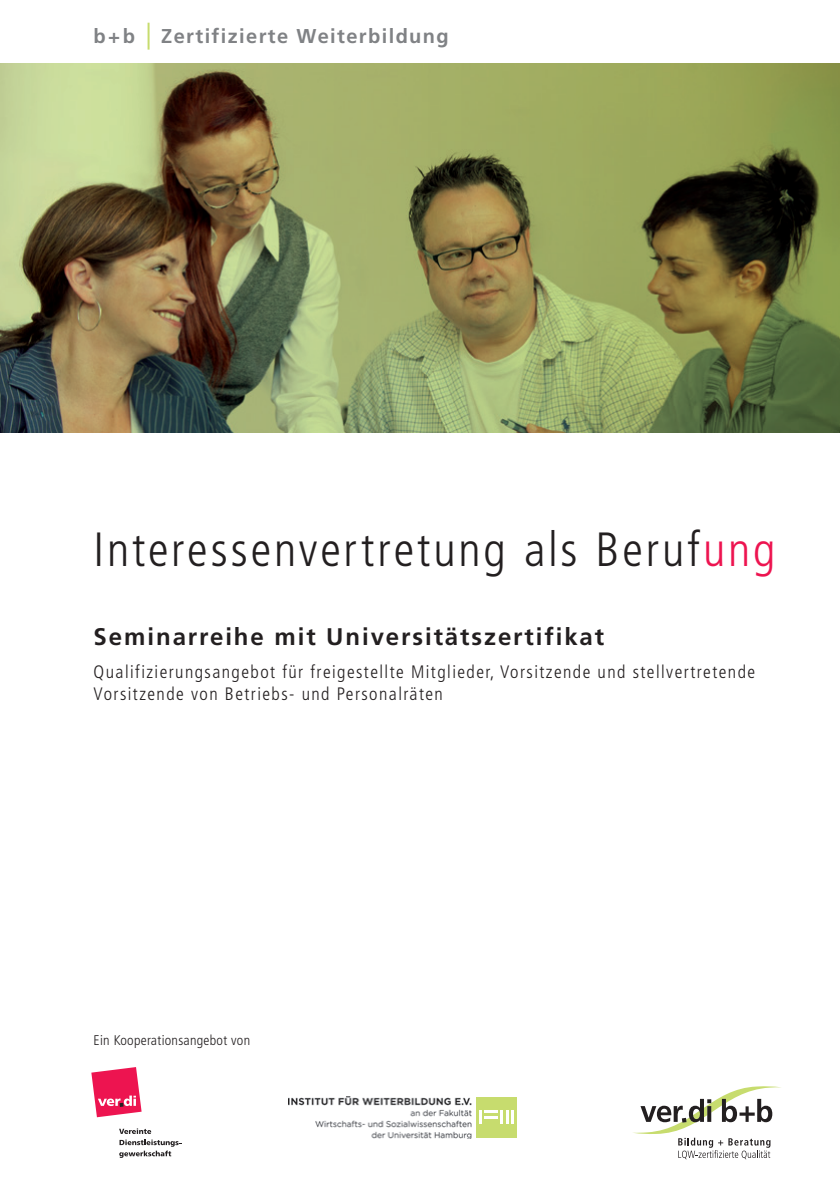
<style>
.page{position:relative;width:840px;height:1191px;background:#fff}
.page>*{position:absolute;margin:0;border:0;box-sizing:border-box;transform-origin:0 0}
.t1{font:300 condensed 48px "Frutiger LT Std";letter-spacing:.06em;color:#231f20}
.t2{font:700 24px "Frutiger LT Std";letter-spacing:.08em;color:#231f20}
.t3{font:700 20px "Frutiger LT Std";letter-spacing:.07em;color:#808285}
.t4{font:300 condensed 18px/22px "Frutiger LT Std";letter-spacing:.08em;color:#231f20}
.t5{font:300 condensed 14px "Frutiger LT Std";letter-spacing:.02em;color:#231f20}
.s1{color:#ed1450}
</style>
<div class="page">
<svg style="left:633px;top:1086px;width:148px;height:73px"></svg>
<hr style="left:147px;top:23px;width:2px;height:27px;background:#c7dc6e">
<svg style="left:91px;top:1067px;width:50px;height:50px"></svg>
<svg style="left:119px;top:1128px;width:62px;height:29px"></svg>
<img style="left:0;top:64px;width:839px;height:368px">
<div style="left:476px;top:1096px;width:40px;height:41px;background:#c7dc6e"></div>
<hr style="left:478px;top:1110px;width:3px;height:14px;background:#fff">
<hr style="left:505px;top:1110px;width:3px;height:14px;background:#fff">
<svg style="left:511px;top:1110px;width:2px;height:13px"></svg>
<svg style="left:484px;top:1110px;width:19px;height:13px"></svg>
<img style="left:288px;top:1096px;width:184px;height:42px">
<p class="t3" style="left:94px;top:25px;width:43px">b+b</p>
<p class="t3" style="left:161px;top:25px;width:289px">Zertifizierte Weiterbildung</p>
<h1 class="t1" style="left:94px;top:522px;width:683px">Interessenvertretung als Beruf<span class="s1">ung</span></h1>
<h2 class="t2" style="left:94px;top:622px;width:512px">Seminarreihe mit Universitätszertifikat</h2>
<p class="t4" style="left:94px;top:661px;width:662px">Qualifizierungsangebot für freigestellte Mitglieder, Vorsitzende und stellvertretende<br>Vorsitzende von Betriebs- und Personalräten</p>
<p class="t5" style="left:94px;top:1032px;width:158px">Ein Kooperationsangebot von</p>
</div>
